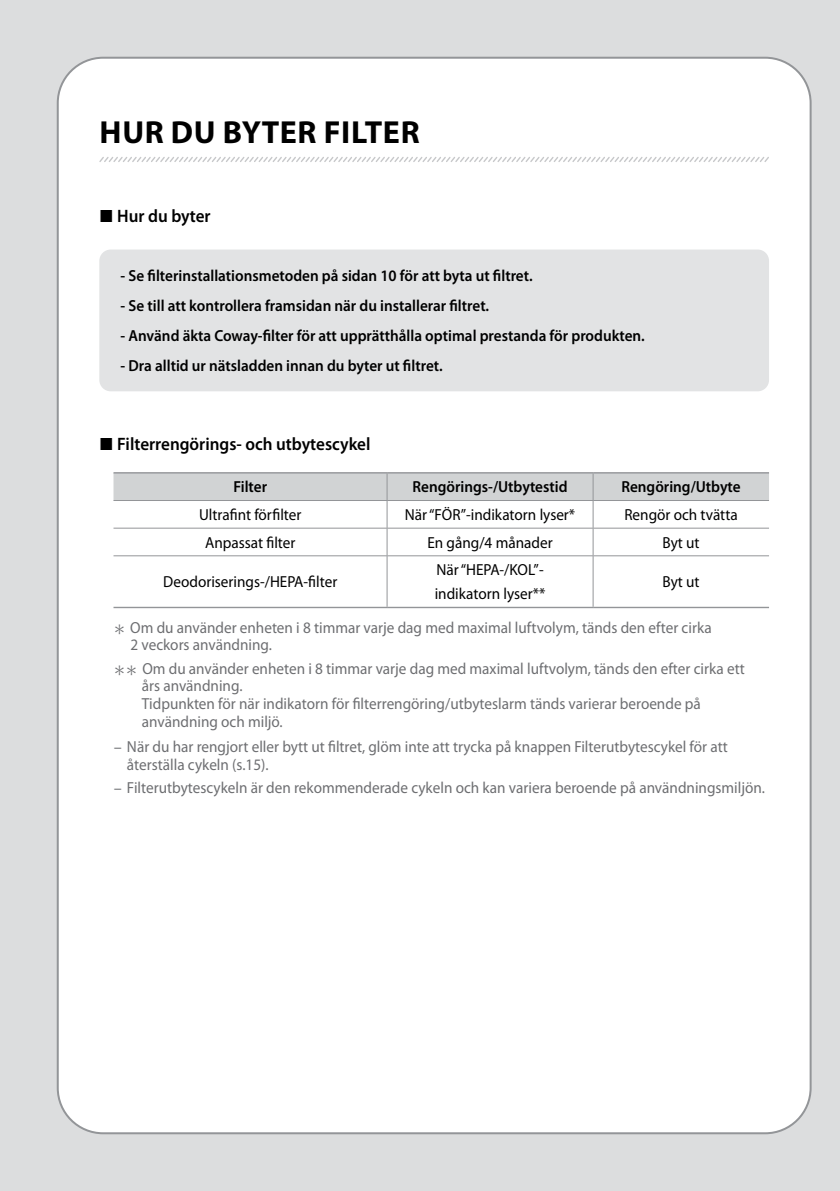
<style>
.page{position:relative;width:840px;height:1191px;background:#fff}
.page>*{position:absolute;margin:0;border:0;box-sizing:border-box;transform-origin:0 0}
.t1{font:700 32px "Myriad Pro";letter-spacing:.02em;color:#000}
.t2{font:600 18px "Myriad Pro";color:#000;scale:.95 1}
.t3{font:16px/17.8px "Myriad Pro";color:#6d6e71;scale:.95 1}
.t4{font:600 16px "Myriad Pro";color:#000;scale:.95 1}
.t5{font:16px/24px "Myriad Pro";color:#000;scale:.95 1}
.s1{font-family:"Yoon Gothic M";font-weight:400;font-size:20px}
.s2{font-family:"Yoon Gothic L"}
</style>
<div class="page">
<div style="left:0;top:0;width:839px;height:1191px;background:#dcddde"></div>
<hr style="left:839px;top:0;width:1px;height:1191px;background:#dcddde">
<div style="left:58px;top:58px;width:752px;height:1075px;background:#fff;border-radius:45px"></div>
<svg style="left:99px;top:157px;width:670px;height:5px"></svg>
<div style="left:99px;top:249px;width:669px;height:142px;background:#e2e3e4;border-radius:11px"></div>
<hr style="left:113px;top:472px;width:274px;height:1px;background:#939598">
<hr style="left:387px;top:472px;width:205px;height:1px;background:#939598">
<hr style="left:592px;top:472px;width:176px;height:1px;background:#939598">
<hr style="left:113px;top:607px;width:274px;height:1px;background:#939598">
<hr style="left:387px;top:607px;width:205px;height:1px;background:#939598">
<hr style="left:592px;top:607px;width:176px;height:1px;background:#939598">
<svg style="left:113px;top:473px;width:655px;height:82px"></svg>
<hr style="left:113px;top:555px;width:274px;height:1px;background:#939598">
<hr style="left:387px;top:555px;width:205px;height:1px;background:#939598">
<hr style="left:386px;top:556px;width:1px;height:51px;background:#939598">
<hr style="left:592px;top:555px;width:176px;height:1px;background:#939598">
<hr style="left:592px;top:556px;width:1px;height:51px;background:#939598">
<h1 class="t1" style="left:100px;top:111px;width:321px">HUR DU BYTER FILTER</h1>
<p class="t2" style="left:99px;top:204px;width:119px"><span class="s1">■</span> Hur du byter</p>
<p class="t4" style="left:120px;top:265px;width:435px">- Se filterinstallationsmetoden på sidan 10 för att byta ut filtret.</p>
<p class="t4" style="left:120px;top:295px;width:389px">- Se till att kontrollera framsidan när du installerar filtret.</p>
<p class="t4" style="left:120px;top:325px;width:553px">- Använd äkta Coway-filter för att upprätthålla optimal prestanda för produkten.</p>
<p class="t4" style="left:120px;top:355px;width:340px">- Dra alltid ur nätsladden innan du byter ut filtret.</p>
<p class="t2" style="left:99px;top:433px;width:287px"><span class="s1">■</span> Filterrengörings- och utbytescykel</p>
<p class="t4" style="left:233px;top:476px;width:37px">Filter</p>
<p class="t4" style="left:412px;top:476px;width:164px">Rengörings-/Utbytestid</p>
<p class="t4" style="left:621px;top:476px;width:127px">Rengöring/Utbyte</p>
<p class="t5" style="left:199px;top:502px;width:109px">Ultrafint förfilter</p>
<p class="t5" style="left:404px;top:502px;width:181px">När “FÖR”-indikatorn lyser*</p>
<p class="t5" style="left:624px;top:502px;width:121px">Rengör och tvätta</p>
<p class="t5" style="left:205px;top:530px;width:97px">Anpassat filter</p>
<p class="t5" style="left:427px;top:530px;width:133px">En gång/4 månader</p>
<p class="t5" style="left:662px;top:530px;width:41px">Byt ut</p>
<p class="t5" style="left:163px;top:569px;width:185px">Deodoriserings-/HEPA-filter</p>
<p class="t5" style="left:434px;top:557px;width:118px">När “HEPA-/KOL”- indikatorn lyser**</p>
<p class="t5" style="left:662px;top:569px;width:41px">Byt ut</p>
<p class="t3" style="left:130px;top:618px;width:613px;line-height:17.2px;text-indent:-17px"><span class="s2">∗</span> Om du använder enheten i 8 timmar varje dag med maximal luftvolym, tänds den efter cirka<br>2 veckors användning.</p>
<p class="t3" style="left:142px;top:659px;width:635px;text-indent:-28px"><span class="s2">∗∗</span> Om du använder enheten i 8 timmar varje dag med maximal luftvolym, tänds den efter cirka ett års användning.<br>Tidpunkten för när indikatorn för filterrengöring/utbyteslarm tänds varierar beroende på användning och miljö.</p>
<p class="t3" style="left:127px;top:738px;width:633px;line-height:17.2px;text-indent:-13px"><span class="s2">-</span> När du har rengjort eller bytt ut filtret, glöm inte att trycka på knappen Filterutbytescykel för att återställa cykeln (s.15).</p>
<p class="t3" style="left:113px;top:779px;width:687px"><span class="s2">-</span> Filterutbytescykeln är den rekommenderade cykeln och kan variera beroende på användningsmiljön.</p>
</div>
